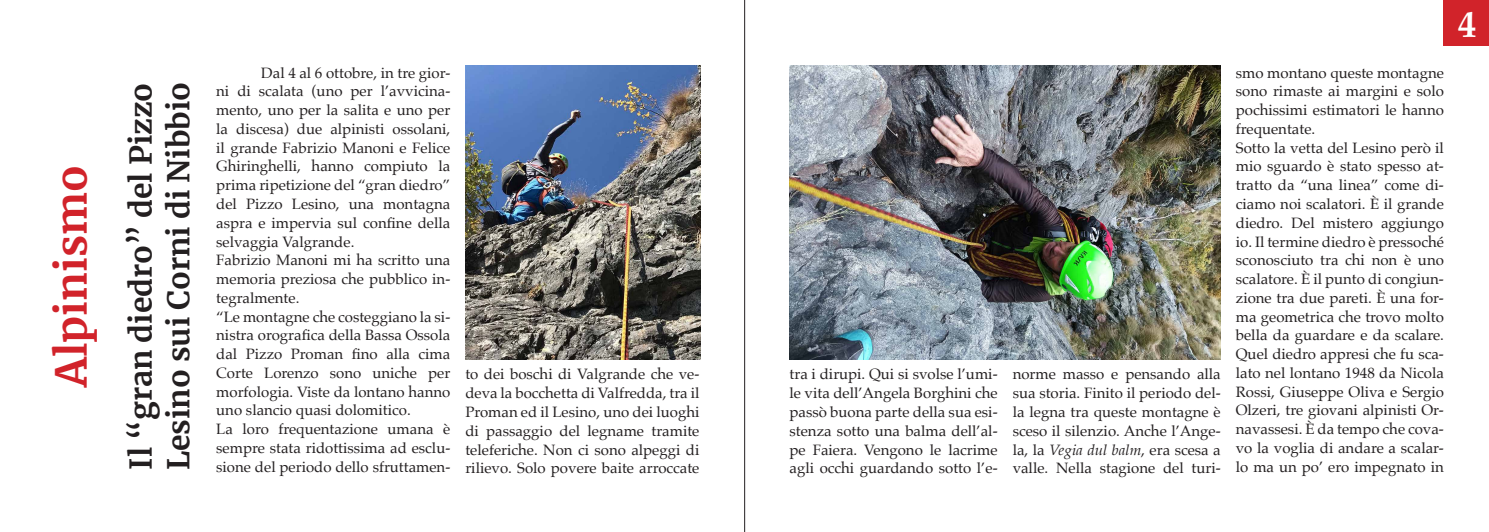
<style>
.page{position:relative;width:1489px;height:532px;background:#fff}
.page>*{position:absolute;margin:0;border:0;box-sizing:border-box;transform-origin:0 0}
.t1{font:700 42.5px "Merriweather";color:#d1232a}
.t2{font:700 37.5px "Palatino";color:#fff}
.t3{font:700 30px/37.5px "Merriweather";color:#231f20}
.t4{font:15px/18.8px "Palatino";color:#231f20;text-align:justify}
.s1{font-style:italic}
</style>
<div class="page">
<div style="left:1443px;top:0;width:45px;height:45px;background:#d1232a"></div>
<img style="left:789px;top:65px;width:431px;height:295px">
<img style="left:465px;top:65px;width:235px;height:295px">
<hr style="left:744px;top:0;width:1px;height:531px;background:#231f20">
<p class="t1" style="left:42px;top:387px;width:223px;rotate:-90deg">Alpinismo</p>
<p class="t3" style="left:121px;top:470px;width:390px;rotate:-90deg">Il “gran diedro” del Pizzo<br>Lesino sui Corni di Nibbio</p>
<p class="t4" style="left:216px;top:63px;width:236px;text-indent:45px">Dal 4 al 6 ottobre, in tre gior&shy;ni di scalata (uno per l’avvicina&shy;mento, uno per la salita e uno per la discesa) due alpinisti ossolani, il grande Fabrizio Manoni e Felice Ghiringhelli, hanno compiuto la prima ripetizione del “gran diedro” del Pizzo Lesino, una montagna aspra e impervia sul confine della selvaggia Valgrande.</p>
<p class="t4" style="left:216px;top:250px;width:235px">Fabrizio Manoni mi ha scritto una memoria preziosa che pubblico in&shy;tegralmente.</p>
<p class="t4" style="left:216px;top:307px;width:235px">“Le montagne che costeggiano la si&shy;nistra orografica della Bassa Ossola dal Pizzo Proman fino alla cima Corte Lorenzo sono uniche per morfologia. Viste da lontano hanno uno slancio quasi dolomitico.</p>
<p class="t4" style="left:216px;top:419px;width:235px">La loro frequentazione umana è sempre stata ridottissima ad esclu&shy;sione del periodo dello sfruttamen-</p>
<p class="t4" style="left:465px;top:365px;width:235px">to dei boschi di Valgrande che ve&shy;deva la bocchetta di Valfredda, tra il Proman ed il Lesino, uno dei luoghi di passaggio del legname tramite teleferiche. Non ci sono alpeggi di rilievo. Solo povere baite arroccate</p>
<p class="t4" style="left:789px;top:365px;width:210px">tra i dirupi. Qui si svolse l’umi&shy;le vita dell’Angela Borghini che passò buona parte della sua esi&shy;stenza sotto una balma dell’al&shy;pe Faiera. Vengono le lacrime agli occhi guardando sotto l’e-</p>
<p class="t4" style="left:1012px;top:365px;width:210px">norme masso e pensando alla sua storia. Finito il periodo del&shy;la legna tra queste montagne è sceso il silenzio. Anche l’Ange&shy;la, la <span class="s1">Vegia dul balm</span>, era scesa a valle. Nella stagione del turi-</p>
<p class="t4" style="left:1235px;top:63px;width:210px">smo montano queste montagne sono rimaste ai margini e solo pochissimi estimatori le hanno frequentate.</p>
<p class="t4" style="left:1235px;top:138px;width:210px">Sotto la vetta del Lesino però il mio sguardo è stato spesso at&shy;tratto da “una linea” come di&shy;ciamo noi scalatori. È il grande diedro. Del mistero aggiungo io. Il termine diedro è pressoché sconosciuto tra chi non è uno scalatore. È il punto di congiun&shy;zione tra due pareti. È una for&shy;ma geometrica che trovo molto bella da guardare e da scalare.<br>Quel diedro appresi che fu sca&shy;lato nel lontano 1948 da Nicola Rossi, Giuseppe Oliva e Sergio Olzeri, tre giovani alpinisti Or&shy;navassesi. È da tempo che cova&shy;vo la voglia di andare a scalar&shy;lo ma un po’ ero impegnato in</p>
<p class="t2" style="left:1457px;top:-7px;width:20px">4</p>
</div>
